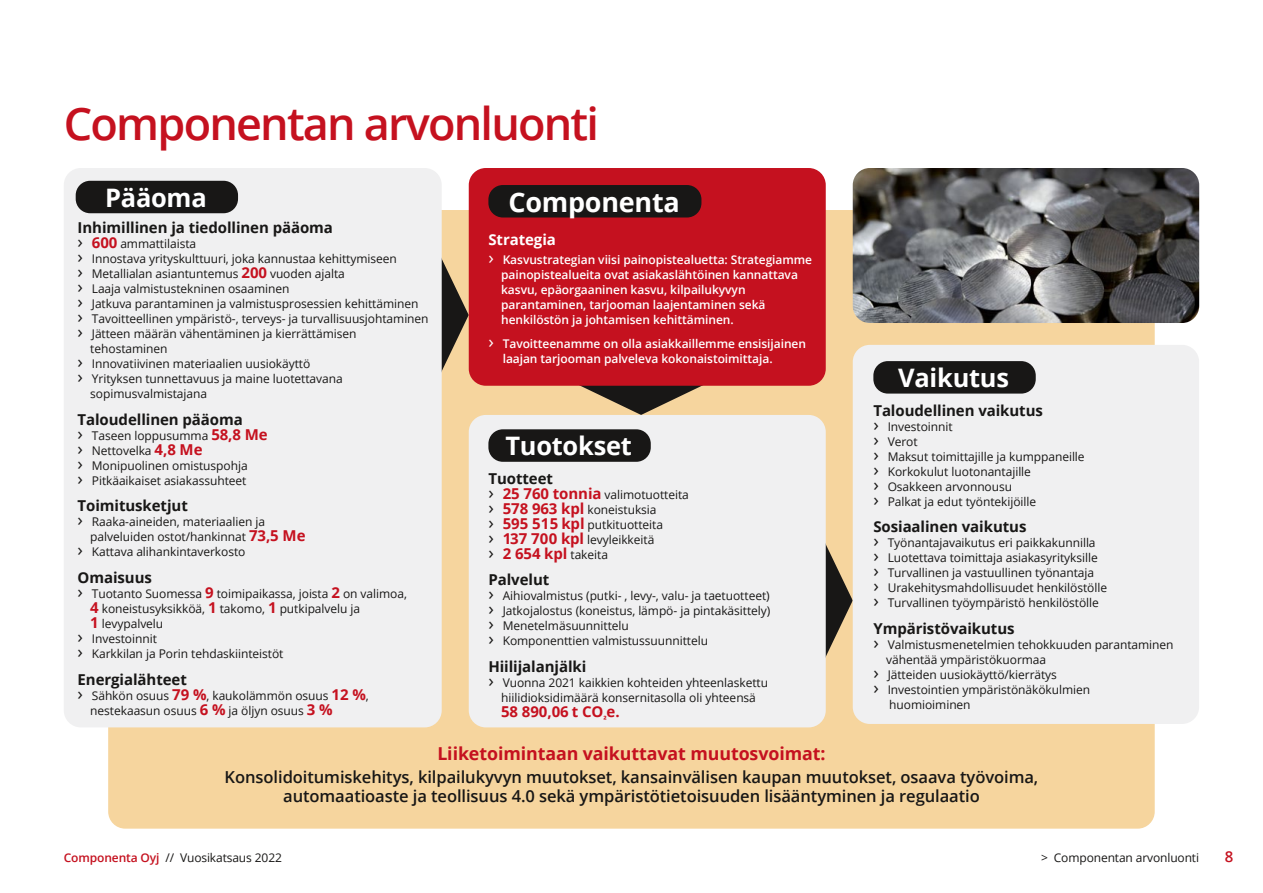
<style>
.page{position:relative;width:1263px;height:893px;background:#fff}
.page>*{position:absolute;margin:0;border:0;box-sizing:border-box;transform-origin:0 0}
.t1{font:600 45px "Open Sans";letter-spacing:-.04em;color:#c5111f}
.t2{font:700 27px "Open Sans";letter-spacing:-.01em;color:#fff}
.t3{font:700 25.5px "Open Sans";letter-spacing:-.01em;color:#fff}
.t4{font:700 17.85px "Open Sans";letter-spacing:-.005em;color:#c5111f}
.t5{font:600 16.5px/19px "Open Sans";letter-spacing:-.005em;color:#181716;text-align:center}
.t6{font:700 15px/26.5px "Open Sans";letter-spacing:-.005em;color:#181716}
.t7{font:700 15px "Open Sans";letter-spacing:-.005em;color:#c5111f}
.t8{font:700 15px "Open Sans";letter-spacing:-.005em;color:#fff}
.t9{font:600 15px "Open Sans";color:#c5111f}
.t10{font:12px/15px "Open Sans";letter-spacing:-.005em;color:#181716}
.t11{font:600 12px/15px "Open Sans";letter-spacing:-.005em;color:#fff}
.s1{font-size:18px}
.s2{font-weight:700;font-size:15px;color:#c5111f}
.s3{font-weight:400;font-size:18px}
.s4{color:#c5111f}
.s5{font-weight:400;font-size:12px}
.s6{font-weight:600;color:#c5111f}
</style>
<div class="page">
<div style="left:108px;top:210px;width:1047px;height:619px;background:#f6d59e"></div>
<svg style="left:442px;top:225px;width:27px;height:180px;background:#b19973"></svg>
<svg style="left:826px;top:510px;width:27px;height:181px;background:#b29b75"></svg>
<svg style="left:551px;top:386px;width:180px;height:29px;background:#ab9570"></svg>
<div style="left:469px;top:415px;width:357px;height:312px;background:#f0f0f1;border-radius:17px"></div>
<div style="left:64px;top:168px;width:378px;height:559px;background:#f0f0f1;border-radius:17px"></div>
<div style="left:76px;top:181px;width:162px;height:32px;background:#181716;border-radius:14px"></div>
<div style="left:488px;top:429px;width:163px;height:33px;background:#181716;border-radius:14px"></div>
<div style="left:853px;top:345px;width:346px;height:379px;background:#f0f0f1;border-radius:17px"></div>
<div style="left:873px;top:361px;width:163px;height:33px;background:#181716;border-radius:14px"></div>
<div style="left:469px;top:168px;width:357px;height:218px;background:#c5111f;border-radius:17px"></div>
<div style="left:488px;top:185px;width:213px;height:32px;background:#181716;border-radius:14px"></div>
<img style="left:853px;top:168px;width:346px;height:155px">
<h1 class="t1" style="left:64px;top:93px;width:537px">Componentan arvonluonti</h1>
<h3 class="t3" style="left:105px;top:179px;width:103px">Pääoma</h3>
<p class="t6" style="left:78px;top:214px;width:257px">Inhimillinen ja tiedollinen pääoma</p>
<p class="t10" style="left:78px;top:236px;width:120px"><span class="s1">›</span> <span class="s2">600</span> ammattilaista</p>
<p class="t10" style="left:78px;top:251px;width:321px"><span class="s1">›</span> Innostava yrityskulttuuri, joka kannustaa kehittymiseen</p>
<p class="t10" style="left:78px;top:266px;width:269px"><span class="s1">›</span> Metallialan asiantuntemus <span class="s2">200</span> vuoden ajalta</p>
<p class="t10" style="left:78px;top:281px;width:213px"><span class="s1">›</span> Laaja valmistustekninen osaaminen</p>
<p class="t10" style="left:78px;top:296px;width:342px"><span class="s1">›</span> Jatkuva parantaminen ja valmistusprosessien kehittäminen</p>
<p class="t10" style="left:78px;top:311px;width:353px"><span class="s1">›</span> Tavoitteellinen ympäristö-, terveys- ja turvallisuusjohtaminen</p>
<p class="t10" style="left:78px;top:326px;width:280px"><span class="s1">›</span> Jätteen määrän vähentäminen ja kierrättämisen</p>
<p class="t10" style="left:90px;top:341px;width:79px">tehostaminen</p>
<p class="t10" style="left:78px;top:356px;width:234px"><span class="s1">›</span> Innovatiivinen materiaalien uusiokäyttö</p>
<p class="t10" style="left:78px;top:371px;width:267px"><span class="s1">›</span> Yrityksen tunnettavuus ja maine luotettavana</p>
<p class="t10" style="left:90px;top:386px;width:118px">sopimusvalmistajana</p>
<p class="t6" style="left:78px;top:406px;width:167px">Taloudellinen pääoma</p>
<p class="t10" style="left:78px;top:428px;width:192px"><span class="s1">›</span> Taseen loppusumma <span class="s2">58,8 Me </span><span class="s1">›</span> Nettovelka <span class="s2">4,8 Me<br></span><span class="s1">›</span> Monipuolinen omistuspohja<br><span class="s1">›</span> Pitkäaikaiset asiakassuhteet</p>
<p class="t6" style="left:78px;top:492px;width:112px">Toimitusketjut</p>
<p class="t10" style="left:78px;top:514px;width:189px"><span class="s1">›</span> Raaka-aineiden, materiaalien ja</p>
<p class="t10" style="left:90px;top:529px;width:217px">palveluiden ostot/hankinnat <span class="s2">73,5 Me</span></p>
<p class="t10" style="left:78px;top:544px;width:169px"><span class="s1">›</span> Kattava alihankintaverkosto</p>
<p class="t6" style="left:78px;top:564px;width:76px">Omaisuus</p>
<p class="t10" style="left:78px;top:586px;width:331px"><span class="s1">›</span> Tuotanto Suomessa <span class="s2">9</span> toimipaikassa, joista <span class="s2">2</span> on valimoa,</p>
<p class="t10" style="left:90px;top:601px;width:271px"><span class="s2">4</span> koneistusyksikköä, <span class="s2">1</span> takomo, <span class="s2">1</span> putkipalvelu ja</p>
<p class="t10" style="left:90px;top:616px;width:74px"><span class="s2">1</span> levypalvelu</p>
<p class="t10" style="left:78px;top:631px;width:81px"><span class="s1">›</span> Investoinnit</p>
<p class="t10" style="left:78px;top:646px;width:207px"><span class="s1">›</span> Karkkilan ja Porin tehdaskiinteistöt</p>
<p class="t6" style="left:78px;top:665px;width:111px">Energialähteet</p>
<p class="t10" style="left:90px;top:687px;width:280px;text-indent:-13px"><span class="s1">›</span> Sähkön osuus <span class="s2">79 %</span>, kaukolämmön osuus <span class="s2">12 %</span>, nestekaasun osuus <span class="s2">6 %</span> ja öljyn osuus <span class="s2">3 %</span></p>
<h2 class="t2" style="left:508px;top:183px;width:173px">Componenta</h2>
<p class="t8" style="left:488px;top:229px;width:69px">Strategia</p>
<p class="t11" style="left:501px;top:252px;width:312px;text-indent:-13px"><span class="s3">›</span> Kasvustrategian viisi painopistealuetta: Strategiamme painopistealueita ovat asiakaslähtöinen kannattava kasvu, epäorgaaninen kasvu, kilpailukyvyn parantaminen, tarjooman laajentaminen sekä henkilöstön ja johtamisen kehittäminen.</p>
<p class="t11" style="left:503px;top:336px;width:305px;text-indent:-14px"><span class="s3">›</span> Tavoitteenamme on olla asiakkaillemme ensisijainen laajan tarjooman palveleva kokonaistoimittaja.</p>
<h3 class="t3" style="left:505px;top:428px;width:128px">Tuotokset</h3>
<p class="t6" style="left:488px;top:465px;width:66px">Tuotteet</p>
<p class="t10" style="left:488px;top:486px;width:202px"><span class="s1">›</span> <span class="s2">25 760 tonnia</span> valimotuotteita <span class="s1">›</span> <span class="s2">578 963 kpl</span> koneistuksia<br><span class="s1">›</span> <span class="s2">595 515 kpl</span> putkituotteita<br><span class="s1">›</span> <span class="s2">137 700 kpl</span> levyleikkeitä</p>
<p class="t6" style="left:488px;top:540px;width:121px"><span class="s3">›</span> <span class="s4">2 654 kpl</span> <span class="s5">takeita<br></span>Palvelut</p>
<p class="t10" style="left:488px;top:588px;width:283px"><span class="s1">›</span> Aihiovalmistus (putki- , levy-, valu- ja taetuotteet) <span class="s1">›</span> Jatkojalostus (koneistus, lämpö- ja pintakäsittely) <span class="s1">›</span> Menetelmäsuunnittelu<br><span class="s1">›</span> Komponenttien valmistussuunnittelu</p>
<p class="t6" style="left:488px;top:653px;width:99px">Hiilijalanjälki</p>
<p class="t10" style="left:488px;top:674px;width:281px;text-align:center"><span class="s1">›</span> Vuonna 2021 kaikkien kohteiden yhteenlaskettu hiilidioksidimäärä konsernitasolla oli yhteensä</p>
<p class="t7" style="left:501px;top:701px;width:120px">58 890,06 t CO<sub>²</sub>e.</p>
<h3 class="t3" style="left:898px;top:360px;width:112px">Vaikutus</h3>
<p class="t6" style="left:873px;top:397px;width:171px">Taloudellinen vaikutus</p>
<p class="t10" style="left:873px;top:419px;width:213px"><span class="s1">›</span> Investoinnit<br><span class="s1">›</span> Verot<br><span class="s1">›</span> Maksut toimittajille ja kumppaneille <span class="s1">›</span> Korkokulut luotonantajille<br><span class="s1">›</span> Osakkeen arvonnousu<br><span class="s1">›</span> Palkat ja edut työntekijöille</p>
<p class="t6" style="left:873px;top:513px;width:155px">Sosiaalinen vaikutus</p>
<p class="t10" style="left:873px;top:535px;width:235px"><span class="s1">›</span> Työnantajavaikutus eri paikkakunnilla<br><span class="s1">›</span> Luotettava toimittaja asiakasyrityksille<br><span class="s1">›</span> Turvallinen ja vastuullinen työnantaja<br><span class="s1">›</span> Urakehitysmahdollisuudet henkilöstölle <span class="s1">›</span> Turvallinen työympäristö henkilöstölle</p>
<p class="t6" style="left:873px;top:615px;width:143px">Ympäristövaikutus</p>
<p class="t10" style="left:873px;top:637px;width:302px"><span class="s1">›</span> Valmistusmenetelmien tehokkuuden parantaminen</p>
<p class="t10" style="left:886px;top:652px;width:162px">vähentää ympäristökuormaa</p>
<p class="t10" style="left:873px;top:667px;width:185px"><span class="s1">›</span> Jätteiden uusiokäyttö/kierrätys</p>
<p class="t10" style="left:873px;top:682px;width:218px"><span class="s1">›</span> Investointien ympäristönäkökulmien</p>
<p class="t10" style="left:889px;top:697px;width:83px">huomioiminen</p>
<h3 class="t4" style="left:437px;top:741px;width:390px">Liiketoimintaan vaikuttavat muutosvoimat:</h3>
<h3 class="t5" style="left:225px;top:767px;width:815px">Konsolidoitumiskehitys, kilpailukyvyn muutokset, kansainvälisen kaupan muutokset, osaava työvoima, automaatioaste ja teollisuus 4.0 sekä ympäristötietoisuuden lisääntyminen ja regulaatio</h3>
<p class="t10" style="left:64px;top:850px;width:220px"><span class="s6">Componenta Oyj</span> // Vuosikatsaus 2022</p>
<p class="t10" style="left:1041px;top:850px;width:159px">&gt; Componentan arvonluonti</p>
<p class="t9" style="left:1225px;top:846px;width:10px">8</p>
</div>
